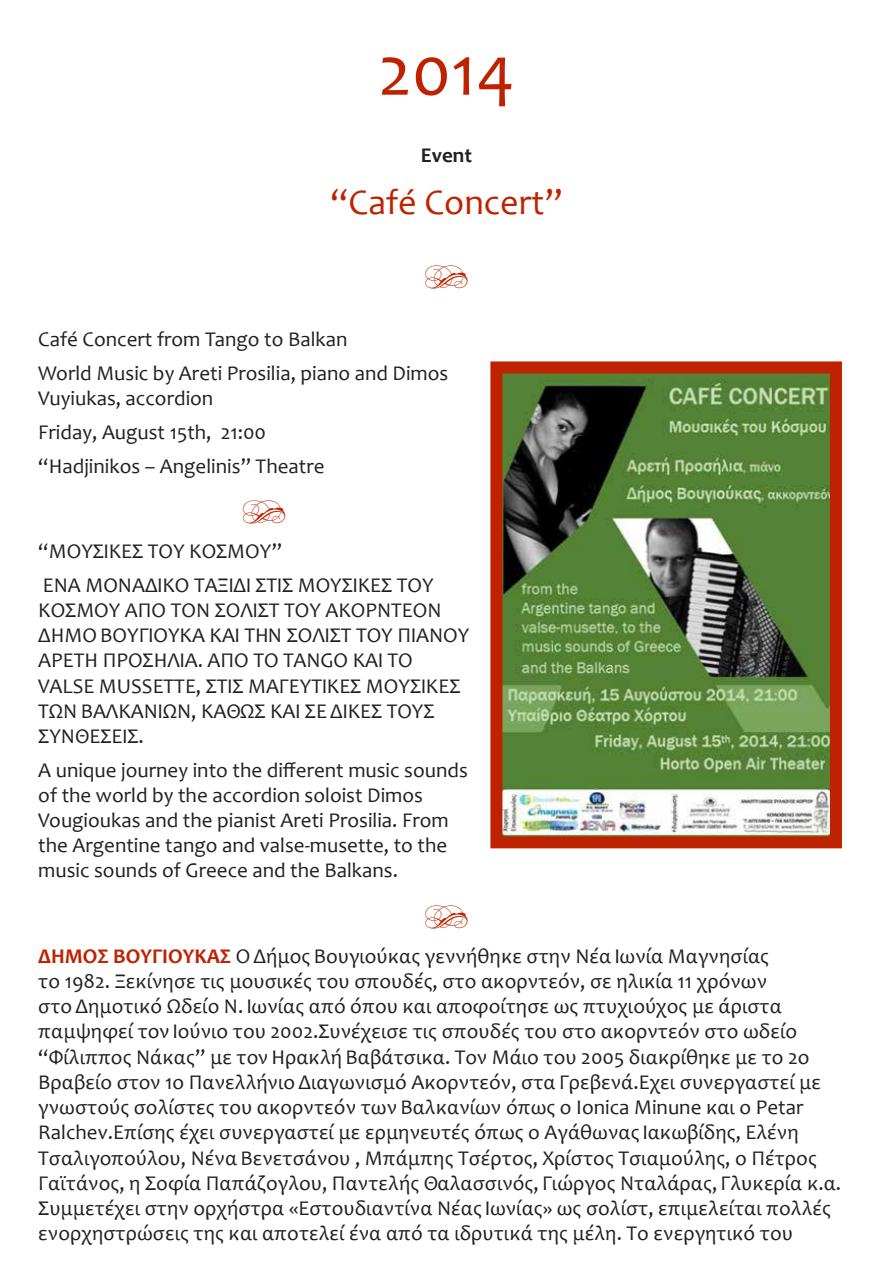
<style>
.page{position:relative;width:893px;height:1263px;background:#fff}
.page>*{position:absolute;margin:0;border:0;box-sizing:border-box;transform-origin:0 0}
.t1{font:72px "Candara";color:#bf2201}
.t2{font:36px "Candara";color:#bf2201}
.t3{font:36px "Type Embellishments One Let Plain";color:#bf2201}
.t4{font:21px/25.2px "Candara";color:#231f20}
.t5{font:700 21px "Candara";color:#231f20}
.s1{font-weight:700;color:#bf2201}
</style>
<div class="page">
<img style="left:503px;top:374px;width:326px;height:461px">
<div style="left:490px;top:361px;width:352px;height:487px;border:12px solid #bf2201"></div>
<h1 class="t1" style="left:378px;top:26px;width:138px">2014</h1>
<p class="t5" style="left:421px;top:142px;width:53px">Event</p>
<h2 class="t2" style="left:330px;top:180px;width:234px">“Café Concert”</h2>
<h2 class="t3" style="left:424px;top:263px;width:47px">g</h2>
<p class="t4" style="left:38px;top:322px;width:412px;line-height:33.8px">Café Concert from Tango to Balkan<br>World Music by Areti Prosilia, piano and Dimos</p>
<p class="t4" style="left:38px;top:381px;width:288px;line-height:33.8px">Vuyiukas, accordion<br>Friday, August 15th, 21:00 “Hadjinikos – Angelinis” Theatre</p>
<h2 class="t3" style="left:242px;top:498px;width:47px">g</h2>
<p class="t4" style="left:38px;top:534px;width:397px;line-height:33.8px">“ΜΟΥΣΙΚΕΣ ΤΟΥ ΚΟΣΜΟΥ”<br>ΕΝΑ ΜΟΝΑΔΙΚΟ ΤΑΞΙΔΙ ΣΤΙΣ ΜΟΥΣΙΚΕΣ ΤΟΥ</p>
<p class="t4" style="left:38px;top:597px;width:432px">ΚΟΣΜΟΥ ΑΠΟ ΤΟΝ ΣΟΛΙΣΤ ΤΟΥ ΑΚΟΡΝΤΕΟΝ ΔΗΜΟ ΒΟΥΓΙΟΥΚΑ ΚΑΙ ΤΗΝ ΣΟΛΙΣΤ ΤΟΥ ΠΙΑΝΟΥ ΑΡΕΤΗ ΠΡΟΣΗΛΙΑ. ΑΠΟ ΤΟ TANGO ΚΑΙ ΤΟ VALSE MUSSETTE, ΣΤΙΣ ΜΑΓΕΥΤΙΚΕΣ ΜΟΥΣΙΚΕΣ ΤΩΝ ΒΑΛΚΑΝΙΩΝ, ΚΑΘΩΣ ΚΑΙ ΣΕ ΔΙΚΕΣ ΤΟΥΣ ΣΥΝΘΕΣΕΙΣ.</p>
<p class="t4" style="left:38px;top:757px;width:431px">A unique journey into the different music sounds of the world by the accordion soloist Dimos Vougioukas and the pianist Areti Prosilia. From the Argentine tango and valse-musette, to the music sounds of Greece and the Balkans.</p>
<h2 class="t3" style="left:424px;top:903px;width:47px">g</h2>
<p class="t4" style="left:38px;top:943px;width:804px"><span class="s1">ΔΗΜΟΣ ΒΟΥΓΙΟΥΚΑΣ</span> Ο Δήμος Βουγιούκας γεννήθηκε στην Νέα Ιωνία Μαγνησίας<br>το 1982. Ξεκίνησε τις μουσικές του σπουδές, στo ακορντεόν, σε ηλικία 11 χρόνων<br>στο Δημοτικό Ωδείο Ν. Ιωνίας από όπου και αποφοίτησε ως πτυχιούχος με άριστα παμψηφεί τον Ιούνιο του 2002.Συνέχεισε τις σπουδές του στο ακορντεόν στο ωδείο “Φίλιππος Νάκας” με τον Ηρακλή Βαβάτσικα. Τον Μάιο του 2005 διακρίθηκε με το 2ο Βραβείο στον 1ο Πανελλήνιο Διαγωνισμό Ακορντεόν, στα Γρεβενά.Έχει συνεργαστεί με γνωστούς σολίστες του ακορντεόν των Βαλκανίων όπως o Ionica Minune και ο Petar Ralchev.Επίσης έχει συνεργαστεί με ερμηνευτές όπως ο Αγάθωνας Ιακωβίδης, Ελένη Τσαλιγοπούλου, Νένα Βενετσάνου , Μπάμπης Τσέρτος, Χρίστος Τσιαμούλης, ο Πέτρος Γαϊτάνος, η Σοφία Παπάζογλου, Παντελής Θαλασσινός, Γιώργος Νταλάρας, Γλυκερία κ.α.<br>Συμμετέχει στην ορχήστρα «Εστουδιαντίνα Νέας Ιωνίας» ως σολίστ, επιμελείται πολλές ενορχηστρώσεις της και αποτελεί ένα από τα ιδρυτικά της μέλη. Το ενεργητικό του</p>
</div>
